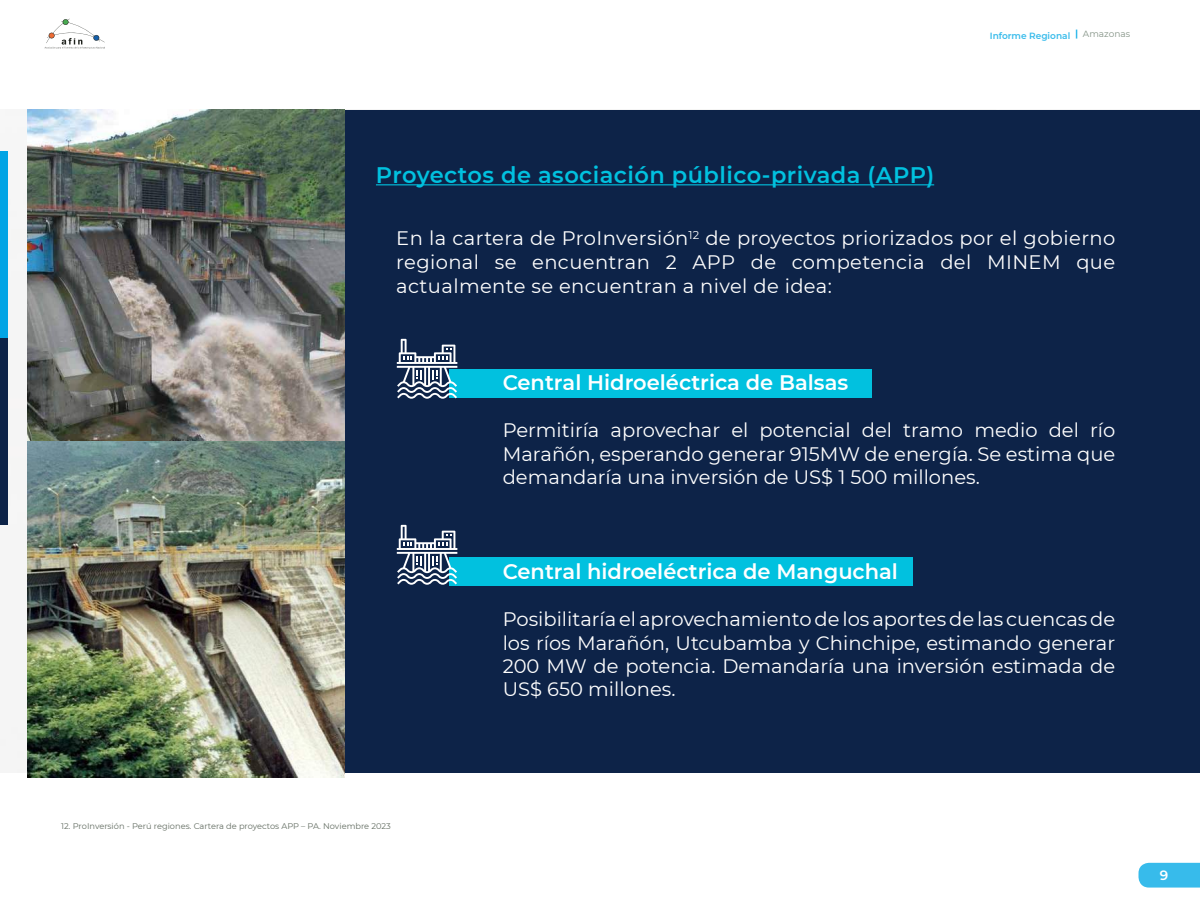
<style>
.page{position:relative;width:1200px;height:900px;background:#fff}
.page>*{position:absolute;margin:0;border:0;box-sizing:border-box;transform-origin:0 0}
.t1{font:600 22.5px "Montserrat";letter-spacing:.02em;color:#01c1df}
.t2{font:600 21px "Montserrat";color:#fff}
.t3{font:19.5px/23.4px "Montserrat";color:#fff;text-align:justify}
.t4{font:600 13.5px "Montserrat";color:#fff}
.t5{font:600 9px "Montserrat";color:#37bbeb}
.t6{font:9px "Montserrat";color:#849386}
.t7{font:8.25px "Montserrat";color:#636d62}
</style>
<div class="page">
<svg style="left:1138px;top:863px;width:62px;height:25px;background:#41beec"></svg>
<svg style="left:45px;top:19px;width:60px;height:30px"></svg>
<div style="left:0;top:151px;width:8px;height:187px;background:#01a4e5"></div>
<div style="left:0;top:338px;width:8px;height:187px;background:#0d2348"></div>
<div style="left:345px;top:110px;width:855px;height:663px;background:#0d2348"></div>
<hr style="left:376px;top:184px;width:558px;height:1px;background:#01c1df">
<div style="left:449px;top:369px;width:423px;height:28px;background:#01c1df"></div>
<div style="left:449px;top:557px;width:464px;height:29px;background:#01c1df"></div>
<svg style="left:397px;top:339px;width:60px;height:60px"></svg>
<svg style="left:397px;top:525px;width:60px;height:60px"></svg>
<img style="left:27px;top:110px;width:318px;height:331px">
<img style="left:27px;top:441px;width:318px;height:337px">
<p class="t5" style="left:990px;top:29px;width:82px">Informe Regional</p>
<p class="t6" style="left:1083px;top:28px;width:49px">Amazonas</p>
<p class="t1" style="left:376px;top:159px;width:560px">Proyectos de asociación público-privada (APP)</p>
<p class="t3" style="left:396px;top:226px;width:721px;line-height:24px">En la cartera de ProInversión<sup>12</sup> de proyectos priorizados por el gobierno regional se encuentran 2 APP de competencia del MINEM que actualmente se encuentran a nivel de idea:</p>
<p class="t2" style="left:503px;top:368px;width:347px">Central Hidroeléctrica de Balsas</p>
<p class="t3" style="left:503px;top:418px;width:614px">Permitiría aprovechar el potencial del tramo medio del río Marañón, esperando generar 915MW de energía. Se estima que demandaría una inversión de US$ 1 500 millones.</p>
<p class="t2" style="left:503px;top:557px;width:397px">Central hidroeléctrica de Manguchal</p>
<p class="t3" style="left:503px;top:607px;width:614px">Posibilitaría el aprovechamiento de los aportes de las cuencas de los ríos Marañón, Utcubamba y Chinchipe, estimando generar 200 MW de potencia. Demandaría una inversión estimada de US$ 650 millones.</p>
<p class="t7" style="left:61px;top:820px;width:331px">12. ProInversión - Perú regiones. Cartera de proyectos APP – PA. Noviembre 2023</p>
<p class="t4" style="left:1160px;top:865px;width:10px">9</p>
</div>
